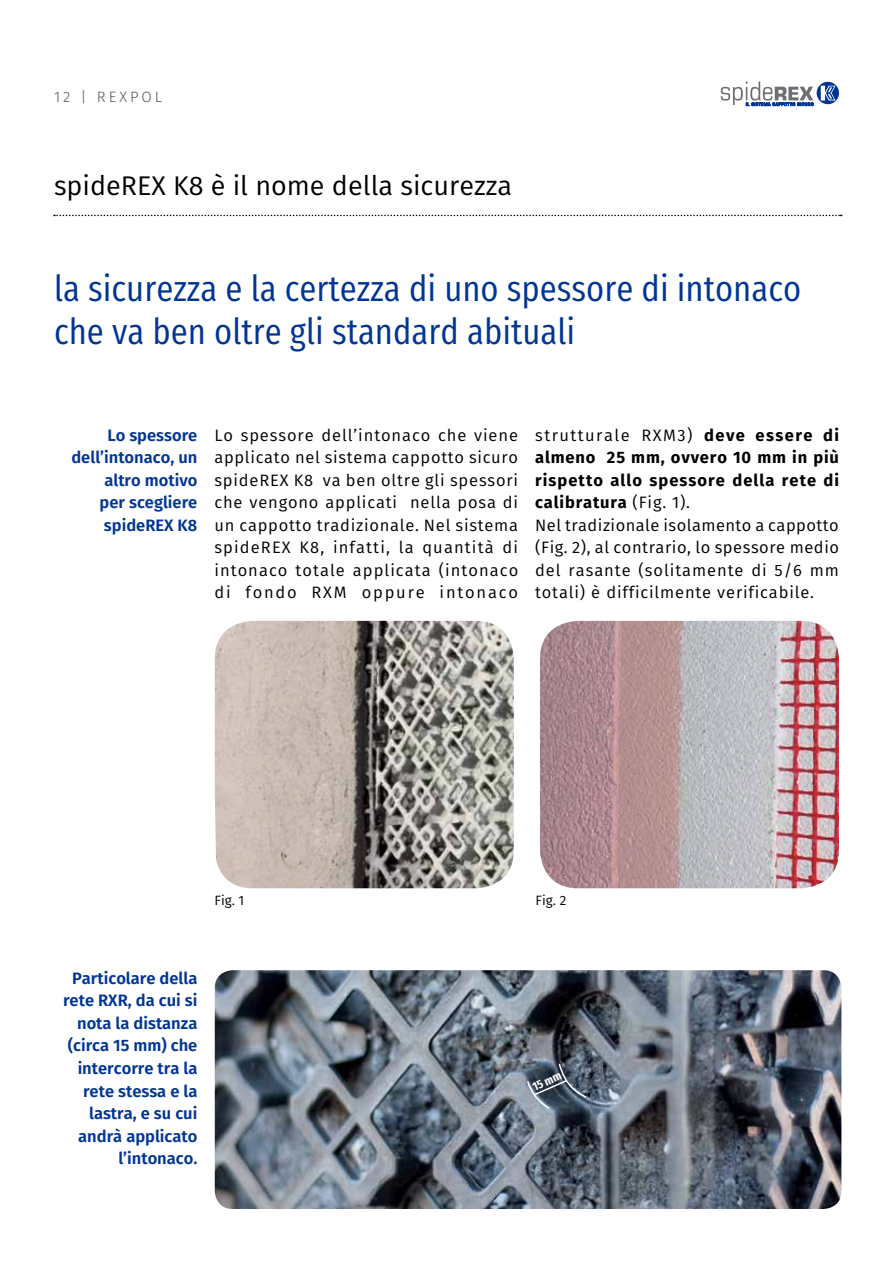
<style>
.page{position:relative;width:893px;height:1263px;background:#fff}
.page>*{position:absolute;margin:0;border:0;box-sizing:border-box;transform-origin:0 0}
.t1{font:36px/43.2px "Fira Sans Condensed";color:#003595}
.t2{font:27px "Fira Sans";color:#000}
.t3{font:16.5px/22.5px "Fira Sans";letter-spacing:.05em;color:#000;text-align:justify}
.t4{font:600 16.5px/22.5px "Fira Sans";color:#003595;text-align:right}
.t5{font:300 15px "Fira Sans";letter-spacing:.2em;color:#54565a}
.t6{font:13.5px "Fira Sans";color:#000}
.t7{font:700 12px "Fira Sans Condensed";color:#fff}
.s1{font-weight:700}
</style>
<div class="page">
<svg style="left:817px;top:82px;width:22px;height:22px"></svg>
<svg style="left:821px;top:86px;width:14px;height:15px"></svg>
<svg style="left:721px;top:82px;width:92px;height:25px"></svg>
<svg style="left:54px;top:215px;width:788px;height:1px"></svg>
<img style="left:215px;top:621px;width:299px;height:267px">
<img style="left:215px;top:970px;width:626px;height:239px">
<img style="left:540px;top:621px;width:299px;height:267px">
<svg style="left:526px;top:1063px;width:61px;height:47px;background:#546170"></svg>
<p class="t5" style="left:54px;top:87px;width:110px">12 | REXPOL</p>
<h2 class="t2" style="left:54px;top:166px;width:460px">spideREX K8 è il nome della sicurezza</h2>
<h1 class="t1" style="left:54px;top:263px;width:749px">la sicurezza e la certezza di uno spessore di intonaco che va ben oltre gli standard abituali</h1>
<p class="t4" style="left:71px;top:423px;width:127px">Lo spessore dell’intonaco, un altro motivo<br>per scegliere spideREX K8</p>
<p class="t3" style="left:214px;top:423px;width:305px">Lo spessore dell’intonaco che viene applicato nel sistema cappotto sicuro spideREX K8 va ben oltre gli spessori che vengono applicati nella posa di un cappotto tradizionale. Nel sistema spideREX K8, infatti, la quantità di intonaco totale applicata (intonaco di fondo RXM oppure intonaco</p>
<p class="t3" style="left:535px;top:423px;width:305px;text-align:left">strutturale RXM3) <span class="s1">deve essere di almeno 25 mm, ovvero 10 mm in più rispetto allo spessore della rete di calibratura</span> (Fig. 1).<br>Nel tradizionale isolamento a cappotto (Fig. 2), al contrario, lo spessore medio del rasante (solitamente di 5/6 mm totali) è difficilmente verificabile.</p>
<p class="t6" style="left:214px;top:890px;width:31px">Fig. 1</p>
<p class="t6" style="left:536px;top:890px;width:32px">Fig. 2</p>
<p class="t4" style="left:63px;top:966px;width:136px">Particolare della rete RXR, da cui si nota la distanza (circa 15 mm) che intercorre tra la rete stessa e la lastra, e su cui andrà applicato l’intonaco.</p>
<p class="t7" style="left:529px;top:1077px;width:32px;rotate:-24deg">15 mm</p>
</div>
